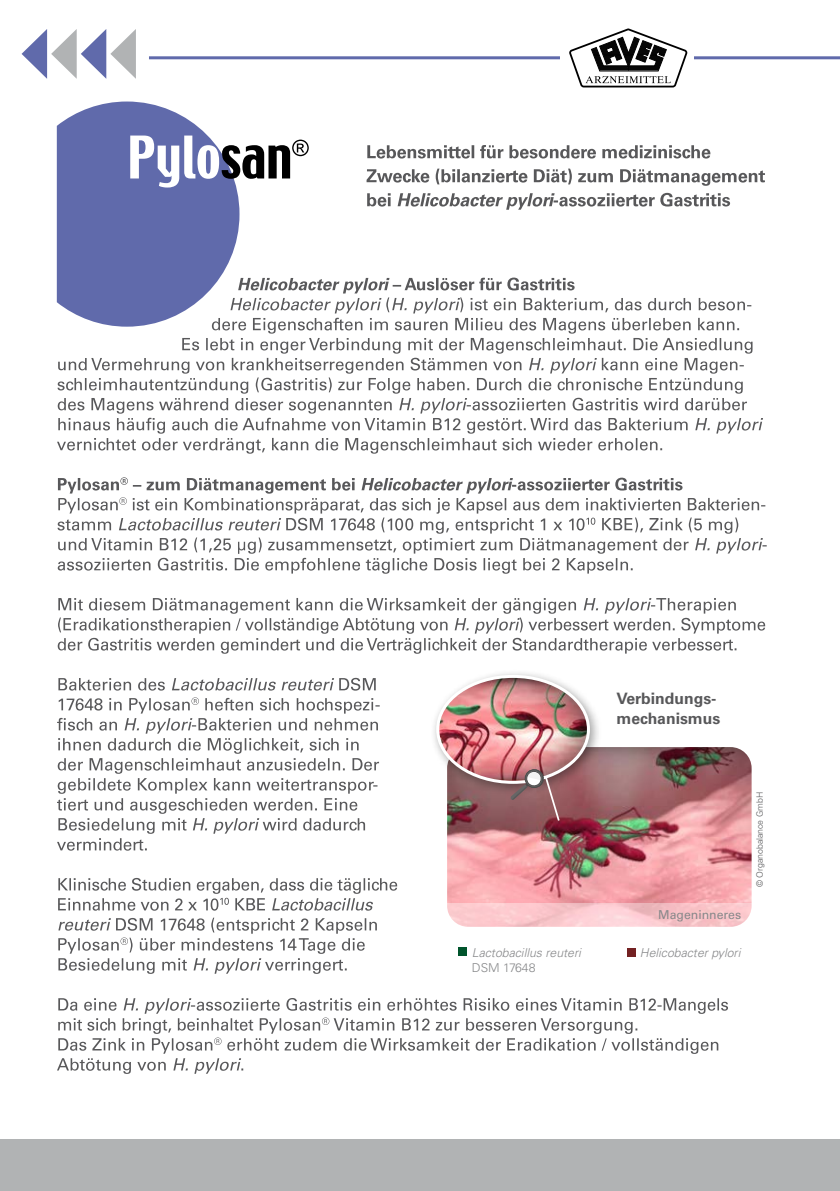
<style>
.page{position:relative;width:840px;height:1191px;background:#fff}
.page>*{position:absolute;margin:0;border:0;box-sizing:border-box;transform-origin:0 0}
.t1{font:700 15.8px/19.2px "Univers LT Std";color:#58585a}
.t2{font:italic 300 12.2px "Univers LT Std";color:#87888a}
.t3{font:12.2px "Univers LT Std";color:#87888a}
.t4{font:300 12.2px "Univers LT Std";color:#87888a}
.t5{font:300 8.8px "Univers LT Std";color:#58585a}
</style>
<div class="page">
<hr style="left:149px;top:56px;width:690px;height:3px;background:#606aab">
<div style="left:559px;top:24px;width:134px;height:74px;background:#fff"></div>
<svg style="left:57px;top:998px;width:670px;height:76px"></svg>
<svg style="left:58px;top:917px;width:318px;height:57px"></svg>
<svg style="left:58px;top:878px;width:339px;height:32px"></svg>
<svg style="left:57px;top:697px;width:322px;height:153px"></svg>
<svg style="left:58px;top:678px;width:317px;height:12px"></svg>
<svg style="left:58px;top:598px;width:706px;height:56px"></svg>
<svg style="left:57px;top:477px;width:709px;height:97px"></svg>
<svg style="left:57px;top:277px;width:705px;height:177px"></svg>
<svg style="left:569px;top:28px;width:118px;height:59px"></svg>
<div style="left:0;top:1140px;width:839px;height:51px;background:#b1b3b4"></div>
<svg style="left:22px;top:29px;width:114px;height:50px"></svg>
<svg style="left:57px;top:101px;width:182px;height:226px;fill:#606aab"></svg>
<svg style="left:130px;top:135px;width:178px;height:52px"></svg>
<svg style="left:367px;top:193px;width:362px;height:17px"></svg>
<svg style="left:366px;top:169px;width:398px;height:17px"></svg>
<svg style="left:367px;top:145px;width:343px;height:14px"></svg>
<img style="left:447px;top:747px;width:304px;height:157px">
<svg style="left:447px;top:904px;width:304px;height:23px;background:#f9c9ce"></svg>
<div style="left:458px;top:947px;width:8px;height:8px;background:#00542c"></div>
<div style="left:626px;top:948px;width:9px;height:8px;background:#732122"></div>
<div style="left:430px;top:668px;width:172px;height:128px;background:#000;opacity:.38"></div>
<img style="left:437px;top:676px;width:151px;height:106px">
<div style="left:436px;top:675px;width:153px;height:109px;border:3px solid #fff;border-radius:50%"></div>
<svg style="left:510px;top:768px;width:50px;height:54px;background:#9a6e71"></svg>
<p class="t2" style="left:471px;top:945px;width:110px">Lactobacillus reuteri</p>
<p class="t4" style="left:471px;top:960px;width:65px">DSM 17648</p>
<p class="t1" style="left:616px;top:689px;width:105px">Verbindungs&shy;mechanismus</p>
<p class="t3" style="left:657px;top:907px;width:85px">Mageninneres</p>
<p class="t2" style="left:639px;top:945px;width:102px">Helicobacter pylori</p>
<p class="t5" style="left:754px;top:887px;width:97px;rotate:-90deg">© Organobalance GmbH</p>
</div>
